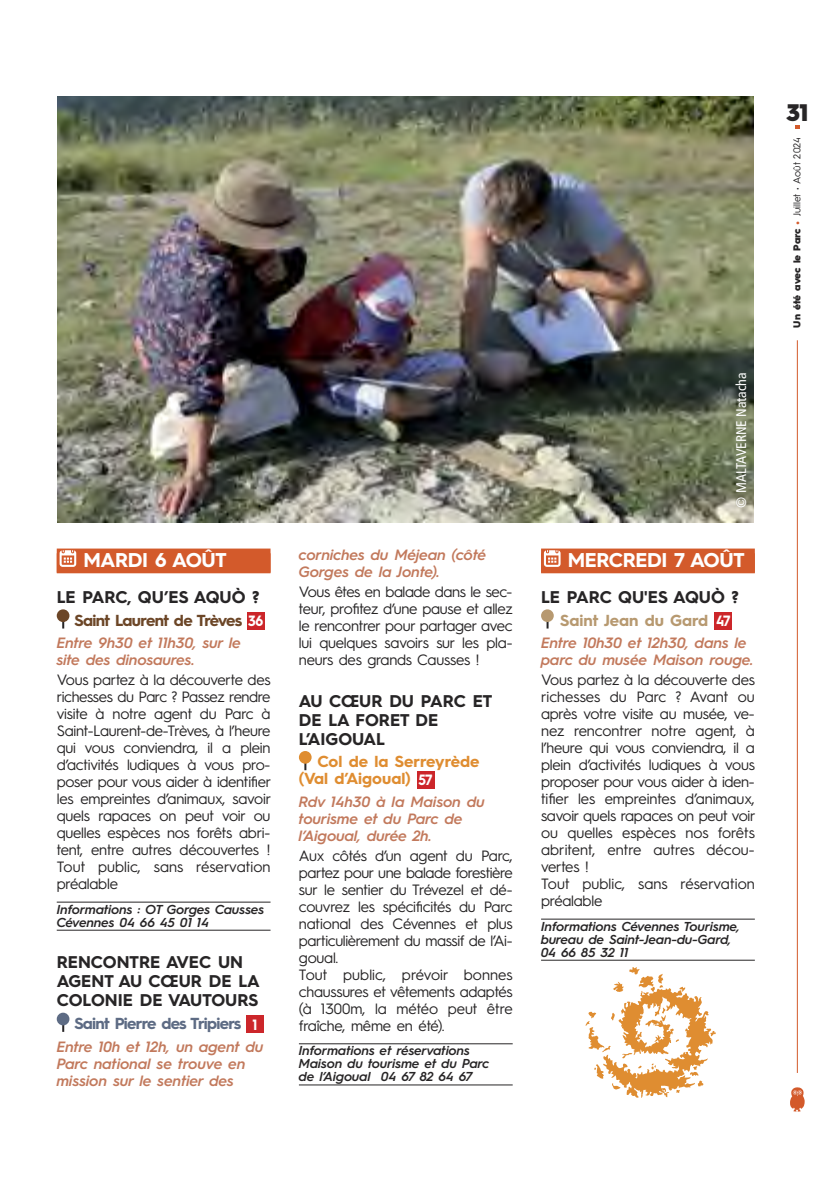
<style>
.page{position:relative;width:840px;height:1191px;background:#fff}
.page>*{position:absolute;margin:0;border:0;box-sizing:border-box;transform-origin:0 0}
.t1{font:900 24px "Hurme Geometric Sans 3";color:#272526}
.t2{font:700 20px "Hurme Geometric Sans 3";letter-spacing:-.02em;color:#fff}
.t3{font:700 17px/19px "Hurme Geometric Sans 3";color:#272526}
.t4{font:700 16px/17px "Hurme Geometric Sans 3";color:#df8d31}
.t5{font:700 16px "Hurme Geometric Sans 3";letter-spacing:-.04em;color:#6c4627}
.t6{font:700 16px "Hurme Geometric Sans 3";letter-spacing:-.045em;color:#5d6b84}
.t7{font:700 16px "Hurme Geometric Sans 3";color:#b79970}
.t8{font:15px/17px "Hurme Geometric Sans 3";letter-spacing:-.015em;color:#272526;text-align:justify}
.t9{font:italic 600 15px/17px "Hurme Geometric Sans 3";color:#c2795c}
.t10{font:15px/17px "Hurme Geometric Sans 3";letter-spacing:.005em;color:#272526}
.t11{font:700 15px "Hurme Geometric Sans 3";color:#fff;scale:.9 1}
.t12{font:condensed 14px "Frutiger LT Std";color:#fff}
.t13{font:italic 600 13px/13px "Hurme Geometric Sans 3";color:#272526}
.t14{font:10px "Hurme Geometric Sans 3";color:#272526}
.s1{font-size:15px;color:#fff}
.s2{font-weight:900}
.s3{font-weight:900;color:#d35a2b}
</style>
<div class="page">
<svg style="left:795px;top:125px;width:4px;height:4px"></svg>
<hr style="left:796px;top:340px;width:1px;height:733px;background:#d35a2b">
<svg style="left:790px;top:1087px;width:14px;height:25px"></svg>
<div style="left:57px;top:548px;width:213px;height:24px;background:#d35a2b"></div>
<div style="left:57px;top:553px;width:213px;height:20px;background:#d35a2b"></div>
<hr style="left:57px;top:901px;width:213px;height:1px;background:#272526">
<hr style="left:57px;top:929px;width:213px;height:1px;background:#272526">
<svg style="left:62px;top:622px;width:2px;height:6px"></svg>
<div style="left:57px;top:609px;width:12px;height:13px;background:#6c4627;border-radius:50%"></div>
<div style="left:247px;top:612px;width:17px;height:17px;background:#cc262a"></div>
<svg style="left:62px;top:1025px;width:2px;height:6px"></svg>
<div style="left:57px;top:1012px;width:12px;height:13px;background:#5d6b84;border-radius:50%"></div>
<div style="left:246px;top:1015px;width:17px;height:17px;background:#cc262a"></div>
<svg style="left:60px;top:550px;width:16px;height:17px"></svg>
<hr style="left:299px;top:1043px;width:213px;height:1px;background:#272526">
<hr style="left:299px;top:1084px;width:213px;height:1px;background:#272526">
<svg style="left:304px;top:763px;width:2px;height:7px"></svg>
<div style="left:299px;top:751px;width:12px;height:12px;background:#df8d31;border-radius:50%"></div>
<div style="left:417px;top:771px;width:17px;height:17px;background:#cc262a"></div>
<div style="left:540px;top:548px;width:214px;height:24px;background:#d35a2b"></div>
<div style="left:540px;top:553px;width:214px;height:20px;background:#d35a2b"></div>
<hr style="left:540px;top:918px;width:214px;height:1px;background:#272526">
<hr style="left:540px;top:959px;width:214px;height:1px;background:#272526">
<div style="left:714px;top:612px;width:17px;height:17px;background:#cc262a"></div>
<svg style="left:546px;top:622px;width:2px;height:6px"></svg>
<div style="left:540px;top:609px;width:13px;height:13px;background:#b79970;border-radius:50%"></div>
<svg style="left:585px;top:967px;width:130px;height:131px"></svg>
<svg style="left:543px;top:550px;width:17px;height:17px"></svg>
<img style="left:58px;top:96px;width:695px;height:426px">
<p class="t2" style="left:83px;top:553px;width:144px">MARDI 6 AOÛT</p>
<p class="t3" style="left:57px;top:589px;width:204px">LE PARC, QU’ES AQUÒ ?</p>
<p class="t5" style="left:74px;top:614px;width:190px">Saint Laurent de Trèves <span class="s1">36</span></p>
<p class="t9" style="left:57px;top:636px;width:186px">Entre 9h30 et 11h30, sur le site des dinosaures.</p>
<p class="t8" style="left:57px;top:673px;width:216px">Vous partez à la découverte des richesses du Parc ? Passez rendre visite à notre agent du Parc à Saint-Laurent-de-Trèves, à l’heure qui vous conviendra, il a plein d’activités ludiques à vous pro&shy;poser pour vous aider à identifier les empreintes d’animaux, savoir quels rapaces on peut voir ou quelles espèces nos forêts abri&shy;tent, entre autres découvertes !</p>
<p class="t10" style="left:57px;top:860px;width:215px">Tout public, sans réservation préalable</p>
<p class="t13" style="left:57px;top:904px;width:209px">Informations : OT Gorges Causses<br>Cévennes 04 66 45 01 14</p>
<p class="t3" style="left:57px;top:954px;width:204px">RENCONTRE AVEC UN<br>AGENT AU CŒUR DE LA<br>COLONIE DE VAUTOURS</p>
<p class="t6" style="left:74px;top:1017px;width:168px">Saint Pierre des Tripiers</p>
<p class="t9" style="left:57px;top:1039px;width:208px">Entre 10h et 12h, un agent du<br>Parc national se trouve en mission sur le sentier des</p>
<p class="t11" style="left:252px;top:1019px;width:7px">1</p>
<p class="t9" style="left:299px;top:548px;width:189px">corniches du Méjean (côté<br>Gorges de la Jonte).</p>
<p class="t8" style="left:299px;top:585px;width:215px">Vous êtes en balade dans le sec&shy;teur, profitez d’une pause et allez le rencontrer pour partager avec lui quelques savoirs sur les pla&shy;neurs des grands Causses !</p>
<p class="t3" style="left:299px;top:693px;width:195px">AU CŒUR DU PARC ET<br>DE LA FORET DE<br>L’AIGOUAL</p>
<p class="t4" style="left:299px;top:755px;width:182px;text-indent:19px">Col de la Serreyrède (Val d’Aigoual)</p>
<p class="t9" style="left:299px;top:795px;width:187px">Rdv 14h30 à la Maison du tourisme et du Parc de l’Aigoual, durée 2h.</p>
<p class="t8" style="left:299px;top:848px;width:215px">Aux côtés d’un agent du Parc, partez pour une balade forestière sur le sentier du Trévezel et dé&shy;couvrez les spécificités du Parc national des Cévennes et plus particulièrement du massif de l’Ai&shy;goual.</p>
<p class="t8" style="left:299px;top:967px;width:215px">Tout public, prévoir bonnes chaussures et vêtements adaptés (à 1300m, la météo peut être fraîche, même en été).</p>
<p class="t13" style="left:299px;top:1045px;width:192px">Informations et réservations<br>Maison du tourisme et du Parc de l’Aigoual 04 67 82 64 67</p>
<p class="t11" style="left:418px;top:774px;width:17px">57</p>
<p class="t12" style="left:735px;top:507px;width:137px;rotate:-90deg">© MALTAVERNE Natacha</p>
<p class="t2" style="left:567px;top:553px;width:178px">MERCREDI 7 AOÛT</p>
<p class="t3" style="left:540px;top:589px;width:199px">LE PARC QU'ES AQUÒ ?</p>
<p class="t7" style="left:560px;top:614px;width:149px">Saint Jean du Gard</p>
<p class="t9" style="left:540px;top:636px;width:214px">Entre 10h30 et 12h30, dans le parc du musée Maison rouge.</p>
<p class="t8" style="left:540px;top:673px;width:216px">Vous partez à la découverte des richesses du Parc ? Avant ou après votre visite au musée, ve&shy;nez rencontrer notre agent, à l’heure qui vous conviendra, il a plein d’activités ludiques à vous proposer pour vous aider à iden&shy;tifier les empreintes d’animaux, savoir quels rapaces on peut voir ou quelles espèces nos forêts abritent, entre autres décou&shy;vertes !</p>
<p class="t10" style="left:540px;top:877px;width:215px">Tout public, sans réservation préalable</p>
<p class="t13" style="left:540px;top:921px;width:200px">Informations Cévennes Tourisme, bureau de Saint-Jean-du-Gard,<br>04 66 85 32 11</p>
<p class="t11" style="left:715px;top:616px;width:18px">47</p>
<p class="t1" style="left:785px;top:98px;width:24px">31</p>
<p class="t14" style="left:793px;top:328px;width:192px;rotate:-90deg"><span class="s2">Un été avec le Parc</span> <span class="s3">•</span> Juillet • Août 2024</p>
</div>
